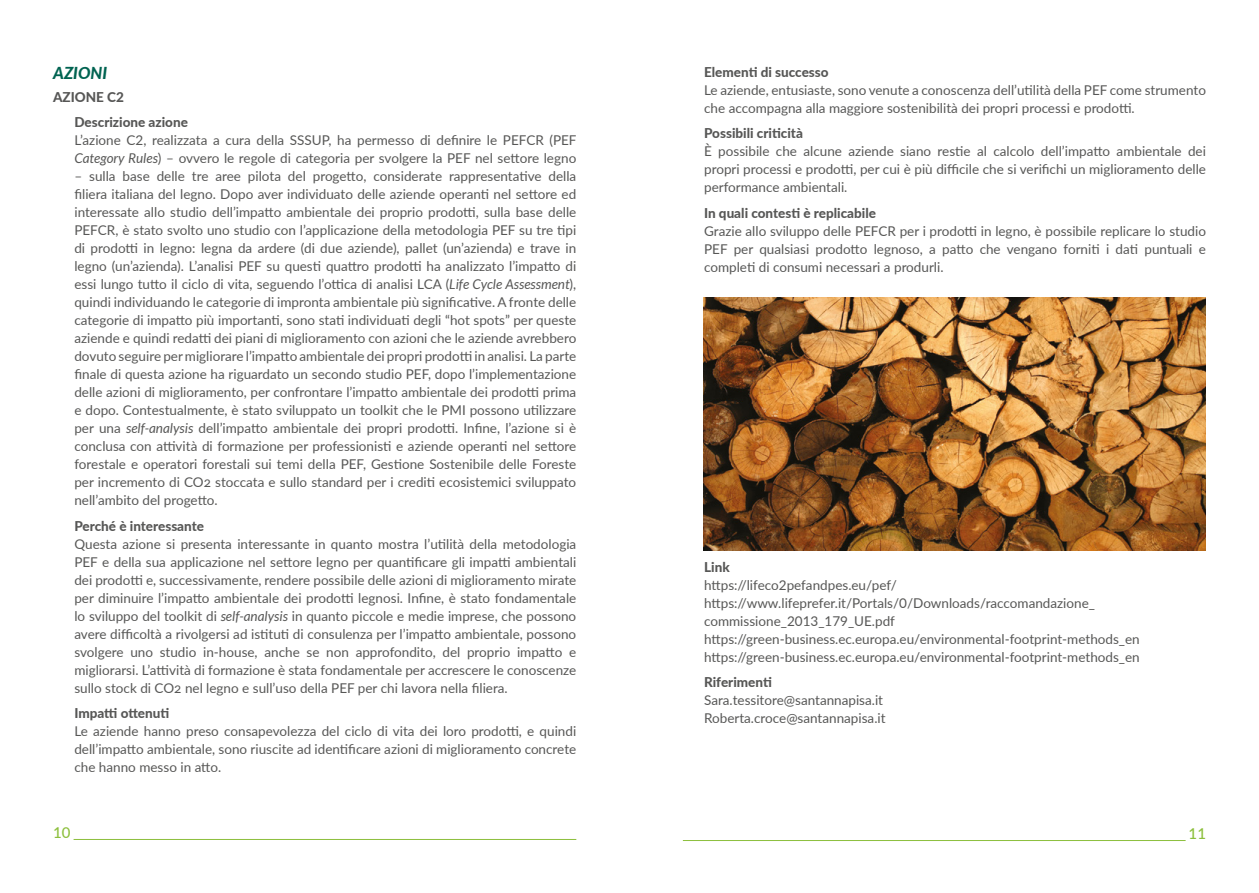
<style>
.page{position:relative;width:1259px;height:893px;background:#fff}
.page>*{position:absolute;margin:0;border:0;box-sizing:border-box;transform-origin:0 0}
.t1{font:italic 800 16.5px "Lato";color:#006351}
.t2{font:500 15px "Lato";color:#8cbf3c}
.t3{font:13.5px/18px "Lato";color:#575756;text-align:justify}
.t4{font:800 13.5px/25.5px "Lato";color:#575756}
.s1{font-style:italic}
</style>
<div class="page">
<hr style="left:74px;top:839px;width:502px;height:1px;background:#8cbf3c">
<hr style="left:683px;top:840px;width:502px;height:1px;background:#8cbf3c">
<img style="left:703px;top:298px;width:502px;height:252px">
<p class="t1" style="left:53px;top:61px;width:55px">AZIONI</p>
<p class="t4" style="left:74px;top:83px;width:115px;text-indent:-21px">AZIONE C2<br>Descrizione azione</p>
<p class="t3" style="left:74px;top:131px;width:503px">L’azione C2, realizzata a cura della SSSUP, ha permesso di definire le PEFCR (PEF<br><span class="s1">Category Rules</span>) – ovvero le regole di categoria per svolgere la PEF nel settore legno</p>
<p class="t3" style="left:74px;top:167px;width:503px">– sulla base delle tre aree pilota del progetto, considerate rappresentative della filiera italiana del legno. Dopo aver individuato delle aziende operanti nel settore ed interessate allo studio dell’impatto ambientale dei proprio prodotti, sulla base delle PEFCR, è stato svolto uno studio con l’applicazione della metodologia PEF su tre tipi di prodotti in legno: legna da ardere (di due aziende), pallet (un’azienda) e trave in legno (un’azienda). L’analisi PEF su questi quattro prodotti ha analizzato l’impatto di essi lungo tutto il ciclo di vita, seguendo l’ottica di analisi LCA (<span class="s1">Life Cycle Assessment</span>), quindi individuando le categorie di impronta ambientale più significative. A fronte delle categorie di impatto più importanti, sono stati individuati degli “hot spots” per queste aziende e quindi redatti dei piani di miglioramento con azioni che le aziende avrebbero dovuto seguire per migliorare l’impatto ambientale dei propri prodotti in analisi. La parte finale di questa azione ha riguardato un secondo studio PEF, dopo l’implementazione delle azioni di miglioramento, per confrontare l’impatto ambientale dei prodotti prima e dopo. Contestualmente, è stato sviluppato un toolkit che le PMI possono utilizzare per una <span class="s1">self-analysis</span> dell’impatto ambientale dei propri prodotti. Infine, l’azione si è conclusa con attività di formazione per professionisti e aziende operanti nel settore forestale e operatori forestali sui temi della PEF, Gestione Sostenibile delle Foreste per incremento di CO2 stoccata e sullo standard per i crediti ecosistemici sviluppato nell’ambito del progetto.</p>
<p class="t4" style="left:74px;top:512px;width:131px">Perché è interessante</p>
<p class="t3" style="left:74px;top:534px;width:503px">Questa azione si presenta interessante in quanto mostra l’utilità della metodologia PEF e della sua applicazione nel settore legno per quantificare gli impatti ambientali dei prodotti e, successivamente, rendere possibile delle azioni di miglioramento mirate per diminuire l’impatto ambientale dei prodotti legnosi. Infine, è stato fondamentale lo sviluppo del toolkit di <span class="s1">self-analysis</span> in quanto piccole e medie imprese, che possono avere difficoltà a rivolgersi ad istituti di consulenza per l’impatto ambientale, possono svolgere uno studio in-house, anche se non approfondito, del proprio impatto e migliorarsi. L’attività di formazione è stata fondamentale per accrescere le conoscenze sullo stock di CO2 nel legno e sull’uso della PEF per chi lavora nella filiera.</p>
<p class="t4" style="left:74px;top:700px;width:96px">Impatti ottenuti</p>
<p class="t3" style="left:74px;top:722px;width:503px">Le aziende hanno preso consapevolezza del ciclo di vita dei loro prodotti, e quindi dell’impatto ambientale, sono riuscite ad identificare azioni di miglioramento concrete che hanno messo in atto.</p>
<p class="t4" style="left:704px;top:58px;width:126px">Elementi di successo</p>
<p class="t3" style="left:704px;top:80px;width:503px">Le aziende, entusiaste, sono venute a conoscenza dell’utilità della PEF come strumento che accompagna alla maggiore sostenibilità dei propri processi e prodotti.</p>
<p class="t4" style="left:704px;top:120px;width:100px">Possibili criticità</p>
<p class="t3" style="left:704px;top:142px;width:503px">È possibile che alcune aziende siano restie al calcolo dell’impatto ambientale dei propri processi e prodotti, per cui è più difficile che si verifichi un miglioramento delle performance ambientali.</p>
<p class="t4" style="left:704px;top:199px;width:173px">In quali contesti è replicabile</p>
<p class="t3" style="left:704px;top:221px;width:503px">Grazie allo sviluppo delle PEFCR per i prodotti in legno, è possibile replicare lo studio PEF per qualsiasi prodotto legnoso, a patto che vengano forniti i dati puntuali e completi di consumi necessari a produrli.</p>
<p class="t4" style="left:704px;top:553px;width:27px">Link</p>
<p class="t3" style="left:704px;top:575px;width:437px;text-align:left">https://lifeco2pefandpes.eu/pef/ https://www.lifeprefer.it/Portals/0/Downloads/raccomandazione_ commissione_2013_179_UE.pdf https://green-business.ec.europa.eu/environmental-footprint-methods_en https://green-business.ec.europa.eu/environmental-footprint-methods_en</p>
<p class="t4" style="left:704px;top:669px;width:69px">Riferimenti</p>
<p class="t3" style="left:704px;top:691px;width:183px">Sara.tessitore@santannapisa.it<br>Roberta.croce@santannapisa.it</p>
<p class="t2" style="left:53px;top:822px;width:19px">10</p>
<p class="t2" style="left:1188px;top:823px;width:19px">11</p>
</div>
